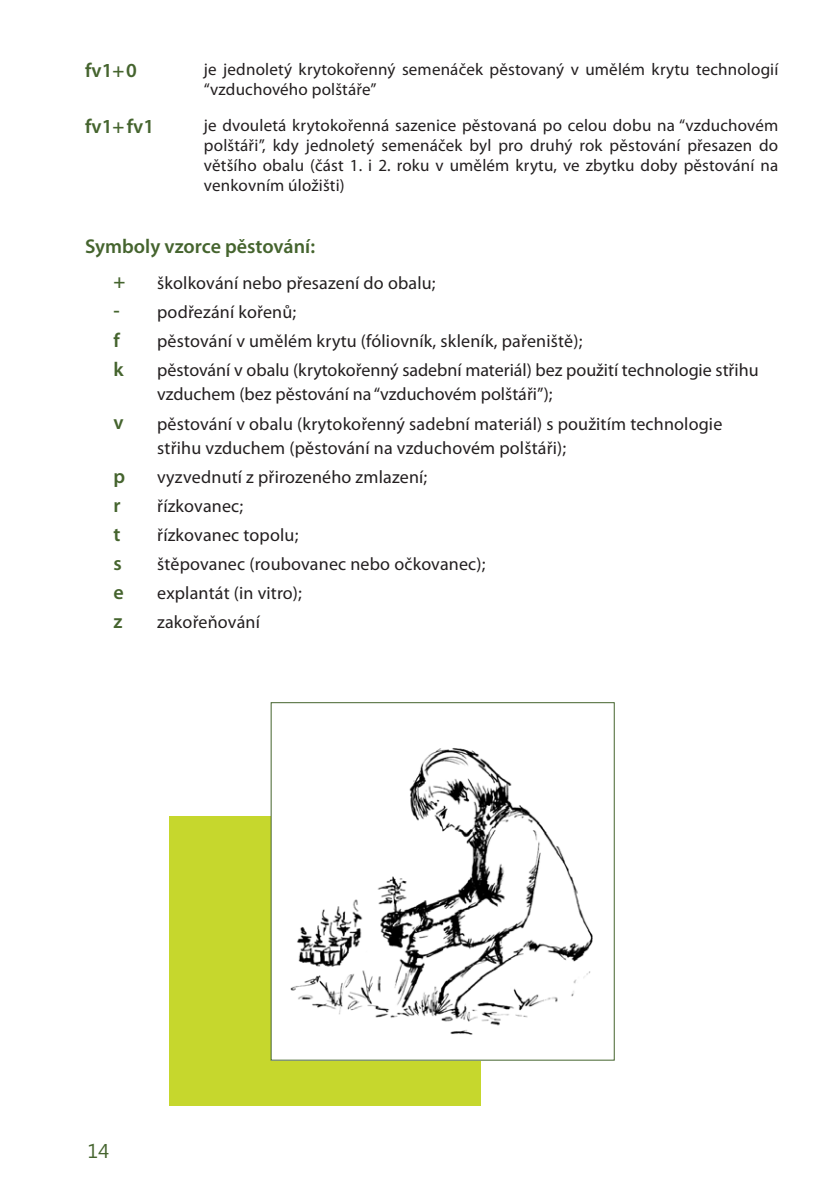
<style>
.page{position:relative;width:840px;height:1191px;background:#fff}
.page>*{position:absolute;margin:0;border:0;box-sizing:border-box;transform-origin:0 0}
.t1{font:600 20px/29px "Myriad Pro";color:#45642e}
.t2{font:20px "Microsoft Phags Pa";color:#45642e}
.t3{font:18px/29.2px "Myriad Pro";letter-spacing:.01em;color:#231f20}
.t4{font:17px/20px "Myriad Pro";letter-spacing:.01em;color:#231f20}
</style>
<div class="page">
<div style="left:169px;top:816px;width:311px;height:290px;background:#c6d72d"></div>
<img style="left:272px;top:748px;width:321px;height:310px">
<p class="t1" style="left:85px;top:56px;width:53px">fv1+ 0</p>
<p class="t4" style="left:204px;top:59px;width:575px">je jednoletý krytokořenný semenáček pěstovaný v umělém krytu technologií “vzduchového polštáře”</p>
<p class="t1" style="left:85px;top:111px;width:70px">fv1+fv1</p>
<p class="t4" style="left:204px;top:115px;width:575px;text-align:justify">je dvouletá krytokořenná sazenice pěstovaná po celou dobu na “vzduchovém polštáři”, kdy jednoletý semenáček byl pro druhý rok pěstování přesazen do většího obalu (část 1. i 2. roku v umělém krytu, ve zbytku doby pěstování na venkovním úložišti)</p>
<p class="t1" style="left:113px;top:228px;width:203px;line-height:35.4px;text-indent:-28px">Symboly vzorce pěstování: +</p>
<p class="t1" style="left:113px;top:295px;width:12px">- f k</p>
<p class="t3" style="left:157px;top:268px;width:602px">školkování nebo přesazení do obalu;<br>podřezání kořenů;<br>pěstování v umělém krytu (fóliovník, skleník, pařeniště);<br>pěstování v obalu (krytokořenný sadební materiál) bez použití technologie střihu</p>
<p class="t3" style="left:157px;top:379px;width:566px">vzduchem (bez pěstování na “vzduchovém polštáři”);<br>pěstování v obalu (krytokořenný sadební materiál) s použitím technologie</p>
<p class="t3" style="left:157px;top:433px;width:410px">střihu vzduchem (pěstování na vzduchovém polštáři); vyzvednutí z přirozeného zmlazení;<br>řízkovanec;<br>řízkovanec topolu;<br>štěpovanec (roubovanec nebo očkovanec);<br>explantát (in vitro);<br>zakořeňování</p>
<p class="t1" style="left:113px;top:407px;width:12px">v</p>
<p class="t1" style="left:113px;top:461px;width:13px">p r t s e z</p>
<p class="t2" style="left:87px;top:1136px;width:23px">14</p>
</div>
